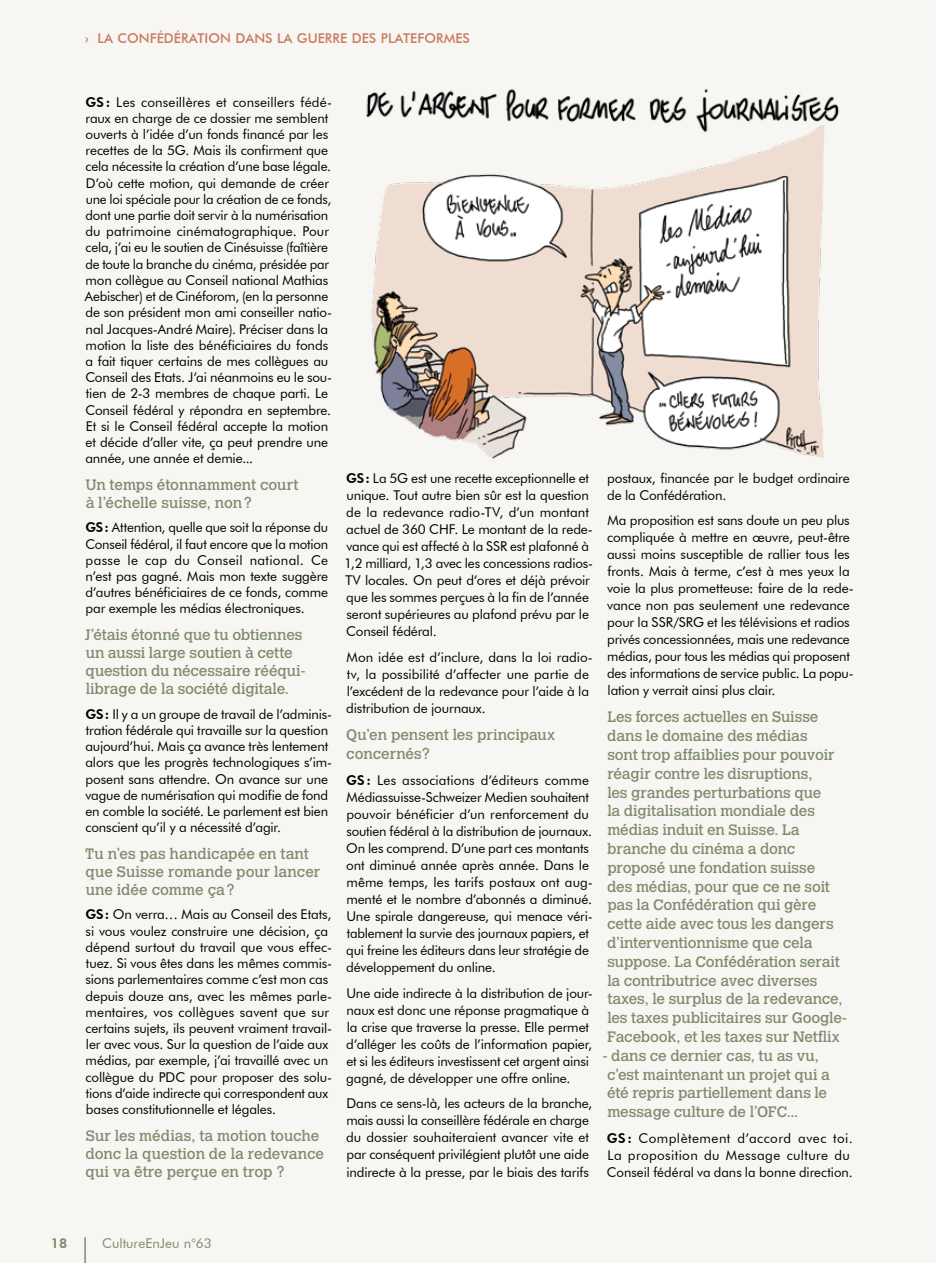
<style>
.page{position:relative;width:936px;height:1263px;background:#fff}
.page>*{position:absolute;margin:0;border:0;box-sizing:border-box;transform-origin:0 0}
.t1{font:15px/18.8px "Calvert";letter-spacing:-.01em;color:#7e8b6d}
.t2{font:13.5px/16.2px "Futura BT";letter-spacing:-.01em;color:#000}
.t3{font:13.5px/17px "Futura BT";letter-spacing:.025em;color:#000}
.t4{font:500 13.5px "Futura BT";color:#c97a5f}
.t5{font:13.5px "Futura BT";color:#7e8b6d}
.t6{font:800 13.5px "Futura BT";color:#7e8b6d}
.s1{font-weight:800}
</style>
<div class="page">
<div style="left:0;top:0;width:935px;height:1263px;background:#f7f6f3"></div>
<hr style="left:84px;top:1237px;width:2px;height:26px;background:#7e8b6d">
<img style="left:366px;top:89px;width:473px;height:370px">
<p class="t4" style="left:85px;top:30px;width:386px">› LA CONFÉDÉRATION DANS LA GUERRE DES PLATEFORMES</p>
<p class="t2" style="left:85px;top:94px;width:249px"><span class="s1">GS:</span> Les conseillères et conseillers fédé&shy;raux en charge de ce dossier me semblent ouverts à l’idée d’un fonds financé par les recettes de la 5G. Mais ils confirment que cela nécessite la création d’une base légale.<br>D’où cette motion, qui demande de créer une loi spéciale pour la création de ce fonds, dont une partie doit servir à la numérisation du patrimoine cinématographique. Pour cela, j’ai eu le soutien de Cinésuisse (faîtière de toute la branche du cinéma, présidée par mon collègue au Conseil national Mathias Aebischer) et de Cinéforom, (en la personne de son président mon ami conseiller natio&shy;nal Jacques-André Maire). Préciser dans la motion la liste des bénéficiaires du fonds a fait tiquer certains de mes collègues au Conseil des Etats. J’ai néanmoins eu le sou&shy;tien de 2-3 membres de chaque parti. Le Conseil fédéral y répondra en septembre.<br>Et si le Conseil fédéral accepte la motion et décide d’aller vite, ça peut prendre une année, une année et demie...</p>
<p class="t1" style="left:85px;top:476px;width:215px;line-height:18px">Un temps étonnamment court à l’échelle suisse, non?</p>
<p class="t2" style="left:85px;top:519px;width:244px;text-align:justify"><span class="s1">GS:</span> Attention, quelle que soit la réponse du Conseil fédéral, il faut encore que la motion passe le cap du Conseil national. Ce n’est pas gagné. Mais mon texte suggère d’autres bénéficiaires de ce fonds, comme par exemple les médias électroniques.</p>
<p class="t1" style="left:85px;top:626px;width:222px;line-height:18px">J’étais étonné que tu obtiennes un aussi large soutien à cette question du nécessaire rééqui&shy;librage de la société digitale.</p>
<p class="t2" style="left:85px;top:706px;width:248px"><span class="s1">GS:</span> Il y a un groupe de travail de l’adminis&shy;tration fédérale qui travaille sur la question aujourd’hui. Mais ça avance très lentement alors que les progrès technologiques s’im&shy;posent sans attendre. On avance sur une vague de numérisation qui modifie de fond en comble la société. Le parlement est bien conscient qu’il y a nécessité d’agir.</p>
<p class="t1" style="left:85px;top:845px;width:236px;line-height:18px">Tu n’es pas handicapée en tant que Suisse romande pour lancer une idée comme ça?</p>
<p class="t2" style="left:85px;top:906px;width:248px"><span class="s1">GS:</span> On verra… Mais au Conseil des Etats, si vous voulez construire une décision, ça dépend surtout du travail que vous effec&shy;tuez. Si vous êtes dans les mêmes commis&shy;sions parlementaires comme c’est mon cas depuis douze ans, avec les mêmes parle&shy;mentaires, vos collègues savent que sur certains sujets, ils peuvent vraiment travail&shy;ler avec vous. Sur la question de l’aide aux médias, par exemple, j’ai travaillé avec un collègue du PDC pour proposer des solu&shy;tions d’aide indirecte qui correspondent aux bases constitutionnelle et légales.</p>
<p class="t1" style="left:86px;top:1126px;width:240px;line-height:18px">Sur les médias, ta motion touche donc la question de la redevance qui va être perçue en trop ?</p>
<p class="t2" style="left:344px;top:469px;width:250px;line-height:17.1px"><span class="s1">GS:</span> La 5G est une recette exceptionnelle et unique. Tout autre bien sûr est la question de la redevance radio-TV, d’un montant actuel de 360 CHF. Le montant de la rede&shy;vance qui est affecté à la SSR est plafonné à 1,2 milliard, 1,3 avec les concessions radios-TV locales. On peut d’ores et déjà prévoir que les sommes perçues à la fin de l’année seront supérieures au plafond prévu par le Conseil fédéral.</p>
<p class="t2" style="left:346px;top:648px;width:248px;line-height:17.1px">Mon idée est d’inclure, dans la loi radio&shy;tv, la possibilité d’affecter une partie de l’excédent de la redevance pour l’aide à la distribution de journaux.</p>
<p class="t1" style="left:346px;top:725px;width:210px">Qu’en pensent les principaux concernés?</p>
<p class="t2" style="left:346px;top:771px;width:248px;line-height:17.1px"><span class="s1">GS:</span> Les associations d’éditeurs comme Médiassuisse-Schweizer Medien souhaitent pouvoir bénéficier d’un renforcement du soutien fédéral à la distribution de journaux.<br>On les comprend. D’une part ces montants ont diminué année après année. Dans le même temps, les tarifs postaux ont aug&shy;menté et le nombre d’abonnés a diminué.<br>Une spirale dangereuse, qui menace véri&shy;tablement la survie des journaux papiers, et qui freine les éditeurs dans leur stratégie de développement du online.</p>
<p class="t2" style="left:346px;top:984px;width:248px;line-height:17.1px">Une aide indirecte à la distribution de jour&shy;naux est donc une réponse pragmatique à la crise que traverse la presse. Elle permet d’alléger les coûts de l’information papier, et si les éditeurs investissent cet argent ainsi gagné, de développer une offre online.</p>
<p class="t2" style="left:346px;top:1095px;width:247px;line-height:17.1px">Dans ce sens-là, les acteurs de la branche, mais aussi la conseillère fédérale en charge du dossier souhaiteraient avancer vite et par conséquent privilégient plutôt une aide indirecte à la presse, par le biais des tarifs</p>
<p class="t2" style="left:607px;top:469px;width:244px;line-height:17px">postaux, financée par le budget ordinaire de la Confédération.</p>
<p class="t2" style="left:607px;top:512px;width:248px;line-height:17px">Ma proposition est sans doute un peu plus compliquée à mettre en œuvre, peut-être aussi moins susceptible de rallier tous les fronts. Mais à terme, c’est à mes yeux la voie la plus prometteuse: faire de la rede&shy;vance non pas seulement une redevance pour la SSR/SRG et les télévisions et radios privés concessionnées, mais une redevance médias, pour tous les médias qui proposent des informations de service public. La popu&shy;lation y verrait ainsi plus clair.</p>
<p class="t1" style="left:607px;top:708px;width:242px">Les forces actuelles en Suisse dans le domaine des médias<br>sont trop affaiblies pour pouvoir réagir contre les disruptions,<br>les grandes perturbations que<br>la digitalisation mondiale des médias induit en Suisse. La branche du cinéma a donc proposé une fondation suisse<br>des médias, pour que ce ne soit pas la Confédération qui gère cette aide avec tous les dangers d’interventionnisme que cela suppose. La Confédération serait la contributrice avec diverses taxes, le surplus de la redevance, les taxes publicitaires sur Google-<br>Facebook, et les taxes sur Netflix</p>
<p class="t1" style="left:607px;top:1046px;width:224px;text-indent:-5px">- dans ce dernier cas, tu as vu, c’est maintenant un projet qui a été repris partiellement dans le message culture de l’OFC...</p>
<p class="t3" style="left:607px;top:1129px;width:247px"><span class="s1">GS:</span> Complètement d’accord avec toi.<br>La proposition du Message culture du<br>Conseil fédéral va dans la bonne direction.</p>
<p class="t6" style="left:51px;top:1235px;width:18px">18</p>
<p class="t5" style="left:102px;top:1235px;width:111px">CultureEnJeu n°63</p>
</div>
